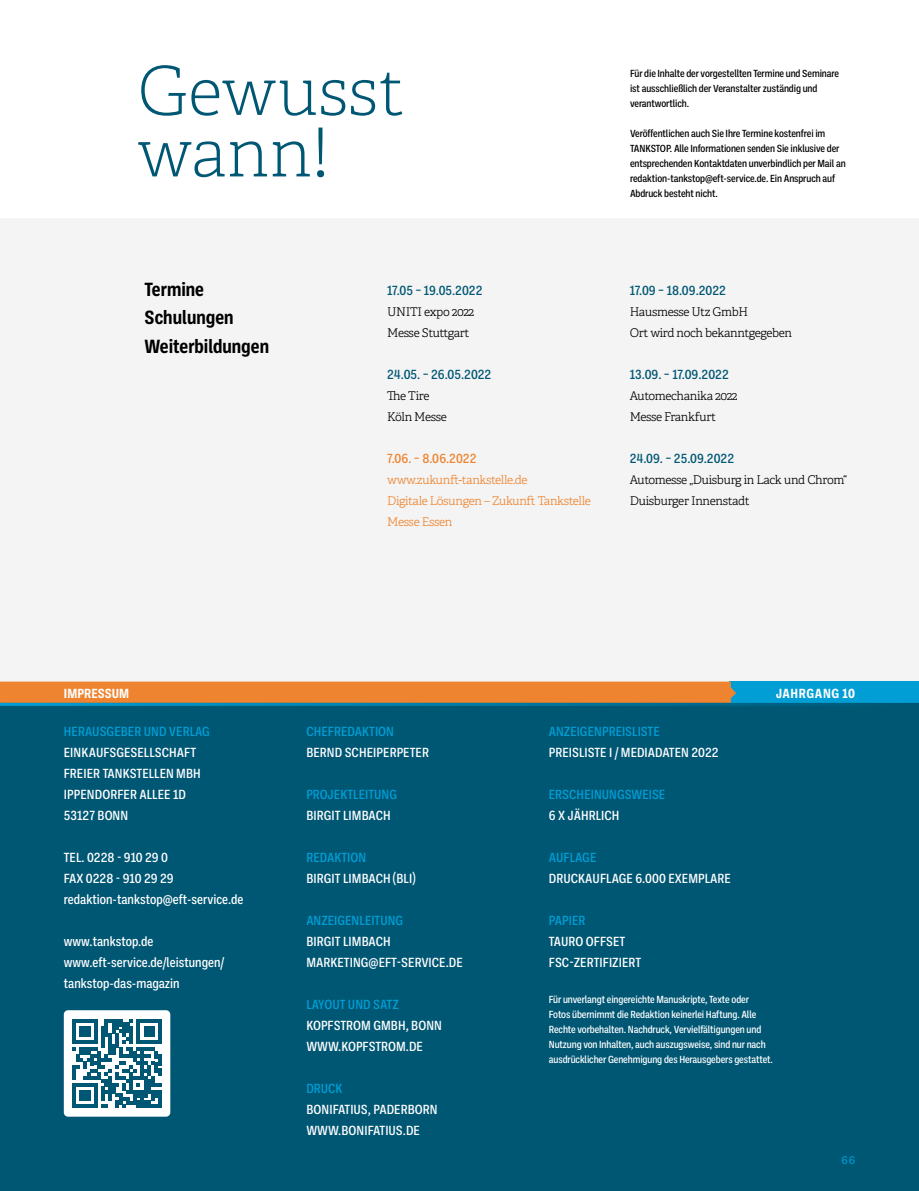
<style>
.page{position:relative;width:919px;height:1191px;background:#fff}
.page>*{position:absolute;margin:0;border:0;box-sizing:border-box;transform-origin:0 0}
.t1{font:100 67.5px/61.5px "Adelle";color:#005774}
.t2{font:700 19.5px/28.5px "Ballinger Condensed";color:#000}
.t3{font:500 13.5px/21px "Ballinger Condensed";color:#fff}
.t4{font:500 13.5px "Ballinger Condensed";color:#009ed5}
.t5{font:500 13.5px "Ballinger Condensed";color:#005774}
.t6{font:500 13.5px "Ballinger Condensed";color:#ee842f}
.t7{font:700 13.5px "Ballinger Condensed";letter-spacing:.04em;color:#fff}
.t8{font:700 13.5px "Ballinger Condensed";letter-spacing:.01em;color:#fff}
.t9{font:300 12px/21px "Adelle";letter-spacing:-.03em;color:#000}
.t10{font:300 12px/21px "Adelle";letter-spacing:-.03em;color:#ee842f}
.t11{font:12px "Adelle";color:#009ed5}
.t12{font:500 10.5px/15px "Ballinger Condensed";letter-spacing:-.01em;color:#000}
.t13{font:500 10.5px/15px "Ballinger Condensed";letter-spacing:-.01em;color:#fff}
</style>
<div class="page">
<div style="left:0;top:703px;width:918px;height:488px;background:#005774"></div>
<div style="left:0;top:218px;width:918px;height:464px;background:#f4f4f4"></div>
<div style="left:729px;top:681px;width:189px;height:22px;background:#009ed5"></div>
<svg style="left:0;top:681px;width:736px;height:22px;background:#ea8635"></svg>
<hr style="left:0;top:703px;width:918px;height:3px;background:#fff">
<div style="left:64px;top:1010px;width:106px;height:106px;background:#fff;border-radius:4px"></div>
<svg style="left:73px;top:1019px;width:88px;height:89px"></svg>
<h1 class="t1" style="left:137px;top:62px;width:269px">Gewusst wann!</h1>
<h2 class="t2" style="left:145px;top:275px;width:126px">Termine<br>Schulungen<br>Weiterbildungen</h2>
<p class="t5" style="left:387px;top:283px;width:97px">17.05 – 19.05.2022</p>
<p class="t9" style="left:387px;top:301px;width:88px">UNITI expo 2022<br>Messe Stuttgart</p>
<p class="t5" style="left:387px;top:367px;width:106px">24.05. – 26.05.2022</p>
<p class="t9" style="left:387px;top:385px;width:61px">The Tire<br>Köln Messe</p>
<p class="t6" style="left:387px;top:451px;width:91px">7.06. – 8.06.2022</p>
<p class="t10" style="left:387px;top:469px;width:205px">www.zukunft-tankstelle.de<br>Digitale Lösungen – Zukunft Tankstelle<br>Messe Essen</p>
<p class="t12" style="left:630px;top:66px;width:210px">Für die Inhalte der vorgestellten Termine und Seminare ist ausschließlich der Veranstalter zuständig und verantwortlich.</p>
<p class="t12" style="left:630px;top:126px;width:217px">Veröffentlichen auch Sie Ihre Termine kostenfrei im TANKSTOP. Alle Informationen senden Sie inklusive der entsprechenden Kontaktdaten unverbindlich per Mail an redaktion-tankstop@eft-service.de. Ein Anspruch auf Abdruck besteht nicht.</p>
<p class="t5" style="left:629px;top:283px;width:98px">17.09 – 18.09.2022</p>
<p class="t9" style="left:629px;top:301px;width:164px">Hausmesse Utz GmbH<br>Ort wird noch bekanntgegeben</p>
<p class="t5" style="left:629px;top:367px;width:101px">13.09. – 17.09.2022</p>
<p class="t9" style="left:629px;top:385px;width:109px">Automechanika 2022<br>Messe Frankfurt</p>
<p class="t5" style="left:629px;top:451px;width:106px">24.09. – 25.09.2022</p>
<p class="t9" style="left:629px;top:469px;width:219px">Automesse „Duisburg in Lack und Chrom“<br>Duisburger Innenstadt</p>
<p class="t8" style="left:64px;top:686px;width:67px">IMPRESSUM</p>
<p class="t7" style="left:775px;top:686px;width:81px">JAHRGANG 10</p>
<p class="t4" style="left:64px;top:724px;width:148px">HERAUSGEBER UND VERLAG</p>
<p class="t3" style="left:64px;top:742px;width:138px">EINKAUFSGESELLSCHAFT<br>FREIER TANKSTELLEN MBH<br>IPPENDORFER ALLEE 1D<br>53127 BONN</p>
<p class="t3" style="left:64px;top:847px;width:181px">TEL. 0228 - 910 29 0<br>FAX 0228 - 910 29 29 redaktion-tankstop@eft-service.de</p>
<p class="t3" style="left:64px;top:931px;width:162px">www.tankstop.de www.eft-service.de/leistungen/ tankstop-das-magazin</p>
<p class="t4" style="left:306px;top:724px;width:89px">CHEFREDAKTION</p>
<p class="t3" style="left:306px;top:742px;width:124px">BERND SCHEIPERPETER</p>
<p class="t4" style="left:306px;top:787px;width:92px">PROJEKTLEITUNG</p>
<p class="t3" style="left:306px;top:805px;width:86px">BIRGIT LIMBACH</p>
<p class="t4" style="left:306px;top:850px;width:61px">REDAKTION</p>
<p class="t3" style="left:306px;top:868px;width:111px">BIRGIT LIMBACH (BLI)</p>
<p class="t4" style="left:306px;top:913px;width:98px">ANZEIGENLEITUNG</p>
<p class="t3" style="left:306px;top:931px;width:158px">BIRGIT LIMBACH<br>MARKETING@EFT-SERVICE.DE</p>
<p class="t4" style="left:306px;top:997px;width:94px">LAYOUT UND SATZ</p>
<p class="t3" style="left:306px;top:1015px;width:137px">KOPFSTROM GMBH, BONN<br>WWW.KOPFSTROM.DE</p>
<p class="t4" style="left:306px;top:1081px;width:38px">DRUCK</p>
<p class="t3" style="left:306px;top:1099px;width:133px">BONIFATIUS, PADERBORN<br>WWW.BONIFATIUS.DE</p>
<p class="t4" style="left:549px;top:724px;width:112px">ANZEIGENPREISLISTE</p>
<p class="t3" style="left:549px;top:742px;width:171px">PREISLISTE I / MEDIADATEN 2022</p>
<p class="t4" style="left:549px;top:787px;width:118px">ERSCHEINUNGSWEISE</p>
<p class="t3" style="left:549px;top:805px;width:72px">6 X JÄHRLICH</p>
<p class="t4" style="left:549px;top:850px;width:49px">AUFLAGE</p>
<p class="t3" style="left:549px;top:868px;width:184px">DRUCKAUFLAGE 6.000 EXEMPLARE</p>
<p class="t4" style="left:549px;top:913px;width:38px">PAPIER</p>
<p class="t3" style="left:549px;top:931px;width:94px">TAURO OFFSET<br>FSC-ZERTIFIZIERT</p>
<p class="t13" style="left:549px;top:992px;width:225px">Für unverlangt eingereichte Manuskripte, Texte oder Fotos übernimmt die Redaktion keinerlei Haftung. Alle Rechte vorbehalten. Nachdruck, Vervielfältigungen und Nutzung von Inhalten, auch auszugsweise, sind nur nach ausdrücklicher Genehmigung des Herausgebers gestattet.</p>
<p class="t11" style="left:841px;top:1152px;width:15px">66</p>
</div>
